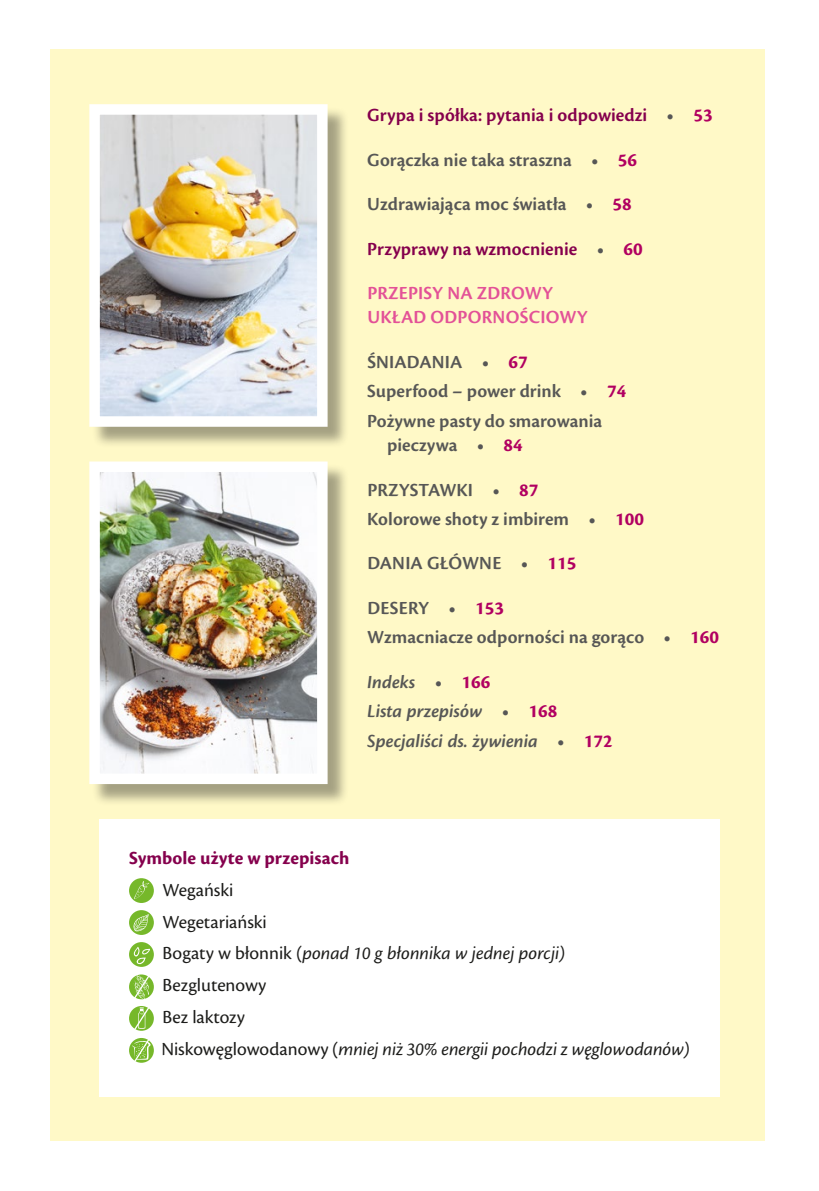
<style>
.page{position:relative;width:819px;height:1191px;background:#fff}
.page>*{position:absolute;margin:0;border:0;box-sizing:border-box;transform-origin:0 0}
.t1{font:600 19.25px/29.4px "Cronos Pro";color:#575756}
.t2{font:19.25px/32px "Cronos Pro";color:#1d1d1b}
.t3{font:600 19.25px "Cronos Pro";color:#85004d}
.t4{font:italic 600 19.25px/29.4px "Cronos Pro";color:#575756}
.t5{font:600 19.25px/24.5px "Cronos Pro";letter-spacing:.01em;color:#e35197}
.t6{font:700 19.25px "Cronos Pro";letter-spacing:.005em;color:#85004d}
.s1{font-family:"Minion Pro";font-weight:400;color:#575756}
.s2{font-weight:700;color:#b10061}
.s3{font-family:"Minion Pro";font-weight:400}
.s4{font-family:"Minion Pro";font-weight:400;font-style:normal}
.s5{font-weight:700;font-style:normal;color:#b10061}
.s6{font-style:italic}
</style>
<div class="page">
<div style="left:50px;top:50px;width:714px;height:1091px;background:#fff9c7"></div>
<div style="left:92px;top:464px;width:257px;height:341px;background:#1d1d1b;opacity:.4"></div>
<img style="left:100px;top:472px;width:216px;height:301px">
<div style="left:89px;top:461px;width:238px;height:323px;border:10px solid #fff"></div>
<div style="left:92px;top:107px;width:257px;height:341px;background:#1d1d1b;opacity:.4"></div>
<img style="left:100px;top:115px;width:216px;height:301px">
<div style="left:89px;top:104px;width:238px;height:323px;border:10px solid #fff"></div>
<div style="left:99px;top:819px;width:620px;height:277px;background:#fff"></div>
<div style="left:129px;top:878px;width:25px;height:25px;background:#76b82a;border-radius:50%"></div>
<svg style="left:134px;top:881px;width:15px;height:18px"></svg>
<div style="left:129px;top:910px;width:25px;height:25px;background:#76b82a;border-radius:50%"></div>
<svg style="left:133px;top:914px;width:16px;height:17px"></svg>
<svg style="left:129px;top:942px;width:25px;height:25px"></svg>
<svg style="left:134px;top:946px;width:16px;height:18px"></svg>
<div style="left:129px;top:974px;width:25px;height:25px;background:#76b82a;border-radius:50%"></div>
<svg style="left:129px;top:1006px;width:25px;height:24px"></svg>
<svg style="left:129px;top:1038px;width:25px;height:24px"></svg>
<svg style="left:132px;top:974px;width:20px;height:89px"></svg>
<p class="t3" style="left:367px;top:104px;width:347px">Grypa i spółka: pytania i odpowiedzi <span class="s1">•</span> <span class="s2">53</span></p>
<p class="t1" style="left:367px;top:145px;width:271px">Gorączka nie taka straszna <span class="s3">•</span> <span class="s2">56</span></p>
<p class="t1" style="left:367px;top:190px;width:266px">Uzdrawiająca moc światła <span class="s3">•</span> <span class="s2">58</span></p>
<p class="t3" style="left:367px;top:237px;width:277px">Przyprawy na wzmocnienie <span class="s1">•</span> <span class="s2">60</span></p>
<p class="t5" style="left:367px;top:281px;width:222px">PRZEPISY NA ZDROWY<br>UKŁAD ODPORNOŚCIOWY</p>
<p class="t1" style="left:367px;top:347px;width:260px">ŚNIADANIA <span class="s3">•</span> <span class="s2">67<br></span>Superfood – power drink <span class="s3">•</span> <span class="s2">74<br></span>Pożywne pasty do smarowania</p>
<p class="t1" style="left:387px;top:431px;width:137px">pieczywa <span class="s3">•</span> <span class="s2">84</span></p>
<p class="t1" style="left:367px;top:475px;width:278px">PRZYSTAWKI <span class="s3">•</span> <span class="s2">87<br></span>Kolorowe shoty z imbirem <span class="s3">•</span> <span class="s2">100</span></p>
<p class="t1" style="left:367px;top:549px;width:210px">DANIA GŁÓWNE <span class="s3">•</span> <span class="s2">115</span></p>
<p class="t1" style="left:367px;top:593px;width:353px">DESERY <span class="s3">•</span> <span class="s2">153<br></span>Wzmacniacze odporności na gorąco <span class="s3">•</span> <span class="s2">160</span></p>
<p class="t4" style="left:367px;top:667px;width:247px">Indeks <span class="s4">•</span> <span class="s5">166<br></span>Lista przepisów <span class="s4">•</span> <span class="s5">168<br></span>Specjaliści ds. żywienia <span class="s4">•</span> <span class="s5">172</span></p>
<p class="t6" style="left:129px;top:846px;width:222px">Symbole użyte w przepisach</p>
<p class="t2" style="left:161px;top:873px;width:530px">Wegański<br>Wegetariański<br>Bogaty w błonnik (<span class="s6">ponad 10 g błonnika w jednej porcji)<br></span>Bezglutenowy<br>Bez laktozy<br>Niskowęglowodanowy (<span class="s6">mniej niż 30% energii pochodzi z węglowodanów)</span></p>
</div>
